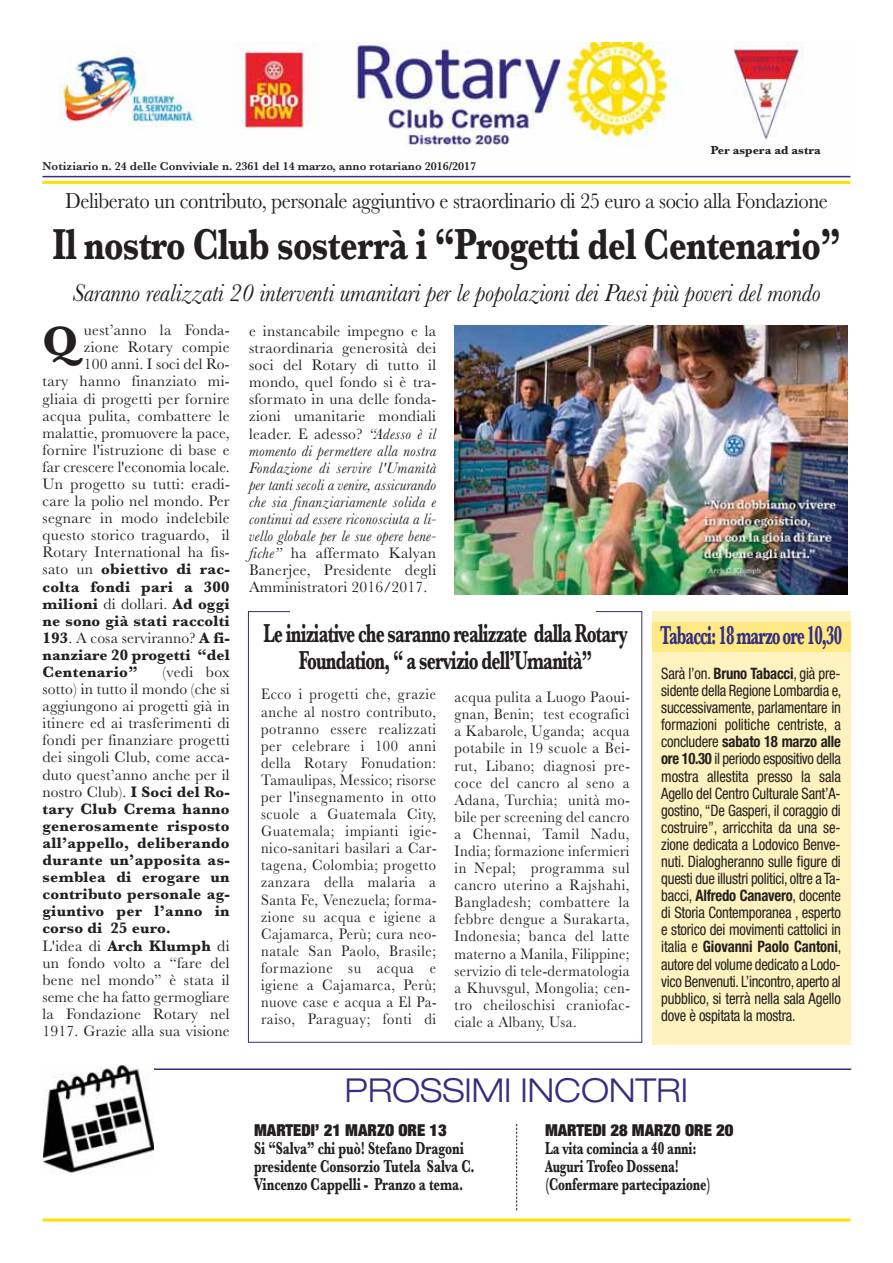
<style>
.page{position:relative;width:893px;height:1263px;background:#fff}
.page>*{position:absolute;margin:0;border:0;box-sizing:border-box;transform-origin:0 0}
.t1{font:700 45px "Baskerville";letter-spacing:-.02em;color:#231f20;scale:.77 1}
.t2{font:700 42.6px "Baskerville";color:#231f20}
.t3{font:300 expanded 33px "Helvetica Neue LT Std";color:#332e81}
.t4{font:700 27px/27.2px "Baskerville";letter-spacing:-.045em;color:#231f20;text-align:center;scale:.65 1}
.t5{font:700 27px "Baskerville";letter-spacing:-.06em;color:#332e81;scale:.58 1}
.t6{font:italic 25.5px "Baskerville";letter-spacing:-.01em;color:#231f20}
.t7{font:22.5px "Baskerville";letter-spacing:-.02em;color:#231f20;scale:.92 1}
.t8{font:700 18px/18px "Baskerville";letter-spacing:-.005em;color:#231f20;scale:.7 1}
.t9{font:700 18px/18px "Baskerville";letter-spacing:-.005em;color:#231f20;scale:.68 1}
.t10{font:900 condensed 16.5px "Helvetica Neue LT Std";color:#231f20}
.t11{font:15.75px/17.1px "Baskerville";letter-spacing:.02em;color:#231f20}
.t12{font:15.75px/17.1px "Baskerville";letter-spacing:.02em;color:#231f20;text-align:justify;scale:.92 1}
.t13{font:condensed 15.75px/17.1px "Helvetica Neue LT Std";letter-spacing:-.01em;color:#231f20;text-align:justify;scale:.93 1}
.t14{font:700 15.75px "Baskerville";letter-spacing:.02em;color:#231f20}
.t15{font:600 12px "Baskerville";color:#231f20}
.t16{font:700 12px "Baskerville";color:#231f20}
.s1{font-weight:400}
.s2{font-weight:700}
.s3{font-style:italic}
</style>
<div class="page">
<div style="left:651px;top:611px;width:199px;height:433px;background:#fef2be"></div>
<img style="left:43px;top:43px;width:807px;height:138px">
<hr style="left:43px;top:176px;width:807px;height:1px;background:#332e81">
<hr style="left:43px;top:181px;width:807px;height:3px;background:#fedf00">
<img style="left:454px;top:326px;width:393px;height:269px">
<hr style="left:92px;top:1068px;width:759px;height:2px;background:#332e81">
<hr style="left:43px;top:1219px;width:807px;height:3px;background:#fedf00">
<img style="left:44px;top:1064px;width:110px;height:110px">
<svg style="left:516px;top:1124px;width:1px;height:86px"></svg>
<div style="left:652px;top:623px;width:198px;height:29px;background:#ffe982"></div>
<p class="t16" style="left:710px;top:146px;width:112px">Per aspera ad astra</p>
<p class="t15" style="left:43px;top:159px;width:435px">Notiziario n. 24 delle Conviviale n. 2361 del 14 marzo, anno rotariano 2016/2017</p>
<h3 class="t7" style="left:65px;top:193px;width:830px">Deliberato un contributo, personale aggiuntivo e straordinario di 25 euro a socio alla Fondazione</h3>
<h1 class="t1" style="left:52px;top:229px;width:1025px">Il nostro Club sosterrà i “Progetti del Centenario”</h1>
<h3 class="t6" style="left:72px;top:284px;width:750px">Saranno realizzati 20 interventi umanitari per le popolazioni dei Paesi più poveri del mondo</h3>
<h2 class="t2" style="left:43px;top:327px;width:37px">Q</h2>
<p class="t11" style="left:84px;top:323px;width:147px">uest’anno la Fonda-</p>
<p class="t11" style="left:84px;top:340px;width:147px">zione Rotary compie</p>
<p class="t11" style="left:84px;top:357px;width:147px">100 anni. I soci del Ro-</p>
<p class="t11" style="left:43px;top:375px;width:189px">tary hanno finanziato mi-</p>
<p class="t11" style="left:43px;top:392px;width:189px">gliaia di progetti per fornire</p>
<p class="t11" style="left:43px;top:409px;width:189px">acqua pulita, combattere le</p>
<p class="t11" style="left:43px;top:426px;width:189px">malattie, promuovere la pace,</p>
<p class="t11" style="left:43px;top:443px;width:189px">fornire l'istruzione di base e</p>
<p class="t11" style="left:43px;top:460px;width:189px">far crescere l'economia locale.</p>
<p class="t11" style="left:43px;top:477px;width:189px">Un progetto su tutti: eradi-</p>
<p class="t11" style="left:43px;top:494px;width:189px">care la polio nel mondo. Per</p>
<p class="t11" style="left:43px;top:511px;width:189px">segnare in modo indelebile</p>
<p class="t11" style="left:43px;top:528px;width:189px">questo storico traguardo, il</p>
<p class="t11" style="left:43px;top:545px;width:189px">Rotary International ha fis-</p>
<p class="t14" style="left:43px;top:564px;width:189px"><span class="s1">sato un</span> obiettivo di rac-</p>
<p class="t14" style="left:43px;top:581px;width:189px">colta fondi pari a 300</p>
<p class="t14" style="left:43px;top:598px;width:189px">milioni <span class="s1">di dollari.</span> Ad oggi</p>
<p class="t14" style="left:43px;top:615px;width:189px">ne sono già stati raccolti</p>
<p class="t11" style="left:43px;top:631px;width:189px"><span class="s2">193</span>. A cosa serviranno? <span class="s2">A fi-</span></p>
<p class="t14" style="left:43px;top:649px;width:189px">nanziare 20 progetti “del</p>
<p class="t14" style="left:43px;top:666px;width:97px">Centenario”</p>
<p class="t11" style="left:249px;top:324px;width:189px;text-align:justify">e instancabile impegno e la straordinaria generosità dei soci del Rotary di tutto il mondo, quel fondo si è tra&shy;sformato in una delle fonda&shy;zioni umanitarie mondiali leader. E adesso? <span class="s3">“Adesso è il momento di permettere alla nostra Fondazione di servire l'Umanità per tanti secoli a venire, assicurando che sia finanziariamente solida e continui ad essere riconosciuta a li&shy;vello globale per le sue opere bene&shy;fiche”</span> ha affermato Kalyan Banerjee, Presidente degli Amministratori 2016/2017.</p>
<h3 class="t4" style="left:263px;top:622px;width:562px">Le iniziative che saranno realizzate dalla Rotary<br>Foundation, “ a servizio dell’Umanità”</h3>
<h3 class="t5" style="left:660px;top:626px;width:315px">Tabacci: 18 marzo ore 10,30</h3>
<p class="t11" style="left:42px;top:665px;width:189px;text-indent:120px">(vedi box sotto) in tutto il mondo (che si aggiungono ai progetti già in itinere ed ai trasferimenti di fondi per finanziare progetti dei singoli Club, come acca&shy;duto quest’anno anche per il nostro Club). <span class="s2">I Soci del Ro&shy;tary Club Crema hanno generosamente risposto all’appello, deliberando durante un’apposita as&shy;semblea di erogare un contributo personale ag&shy;giuntivo per l’anno in corso di 25 euro.<br></span>L'idea di <span class="s2">Arch Klumph</span> di un fondo volto a “fare del bene nel mondo” è stata il seme che ha fatto germogliare la Fondazione Rotary nel<br>1917. Grazie alla sua visione</p>
<p class="t13" style="left:661px;top:666px;width:195px">Sarà l’on. <span class="s2">Bruno Tabacci</span>, già pre&shy;sidente della Regione Lombardia e, successivamente, parlamentare in formazioni politiche centriste, a concludere <span class="s2">sabato 18 marzo alle ore 10.30</span> il periodo espositivo della mostra allestita presso la sala Agello del Centro Culturale Sant’A&shy;gostino, “De Gasperi, il coraggio di costruire”, arricchita da una se&shy;zione dedicata a Lodovico Benve&shy;nuti. Dialogheranno sulle figure di questi due illustri politici, oltre a Ta&shy;bacci, <span class="s2">Alfredo Canavero</span>, docente di Storia Contemporanea , esperto e storico dei movimenti cattolici in italia e <span class="s2">Giovanni Paolo Cantoni</span>, autore del volume dedicato a Lodo&shy;vico Benvenuti. L’incontro, aperto al pubblico, si terrà nella sala Agello dove è ospitata la mostra.</p>
<p class="t12" style="left:261px;top:688px;width:192px">Ecco i progetti che, grazie anche al nostro contributo, potranno essere realizzati per celebrare i 100 anni della Rotary Fonudation:<br>Tamaulipas, Messico; risorse per l'insegnamento in otto scuole a Guatemala City, Guatemala; impianti igie&shy;nico-sanitari basilari a Car&shy;tagena, Colombia; progetto zanzara della malaria a Santa Fe, Venezuela; forma&shy;zione su acqua e igiene a Cajamarca, Perù; cura neo&shy;natale San Paolo, Brasile; formazione su acqua e igiene a Cajamarca, Perù; nuove case e acqua a El Pa&shy;raiso, Paraguay; fonti di</p>
<p class="t12" style="left:454px;top:690px;width:192px">acqua pulita a Luogo Paoui&shy;gnan, Benin; test ecografici a Kabarole, Uganda; acqua potabile in 19 scuole a Bei&shy;rut, Libano; diagnosi pre&shy;coce del cancro al seno a Adana, Turchia; unità mo&shy;bile per screening del cancro a Chennai, Tamil Nadu, India; formazione infermieri in Nepal; programma sul cancro uterino a Rajshahi, Bangladesh; combattere la febbre dengue a Surakarta, Indonesia; banca del latte materno a Manila, Filippine; servizio di tele-dermatologia a Khuvsgul, Mongolia; cen&shy;tro cheiloschisi craniofac&shy;ciale a Albany, Usa.</p>
<h3 class="t3" style="left:344px;top:1071px;width:345px">PROSSIMI INCONTRI</h3>
<p class="t10" style="left:254px;top:1121px;width:194px">MARTEDI’ 21 MARZO ORE 13</p>
<p class="t8" style="left:254px;top:1141px;width:317px">Si “Salva” chi può! Stefano Dragoni presidente Consorzio Tutela Salva C.<br>Vincenzo Cappelli - Pranzo a tema.</p>
<p class="t10" style="left:545px;top:1121px;width:190px">MARTEDI 28 MARZO ORE 20</p>
<p class="t9" style="left:545px;top:1141px;width:245px">La vita comincia a 40 anni:<br>Auguri Trofeo Dossena! (Confermare partecipazione)</p>
</div>
